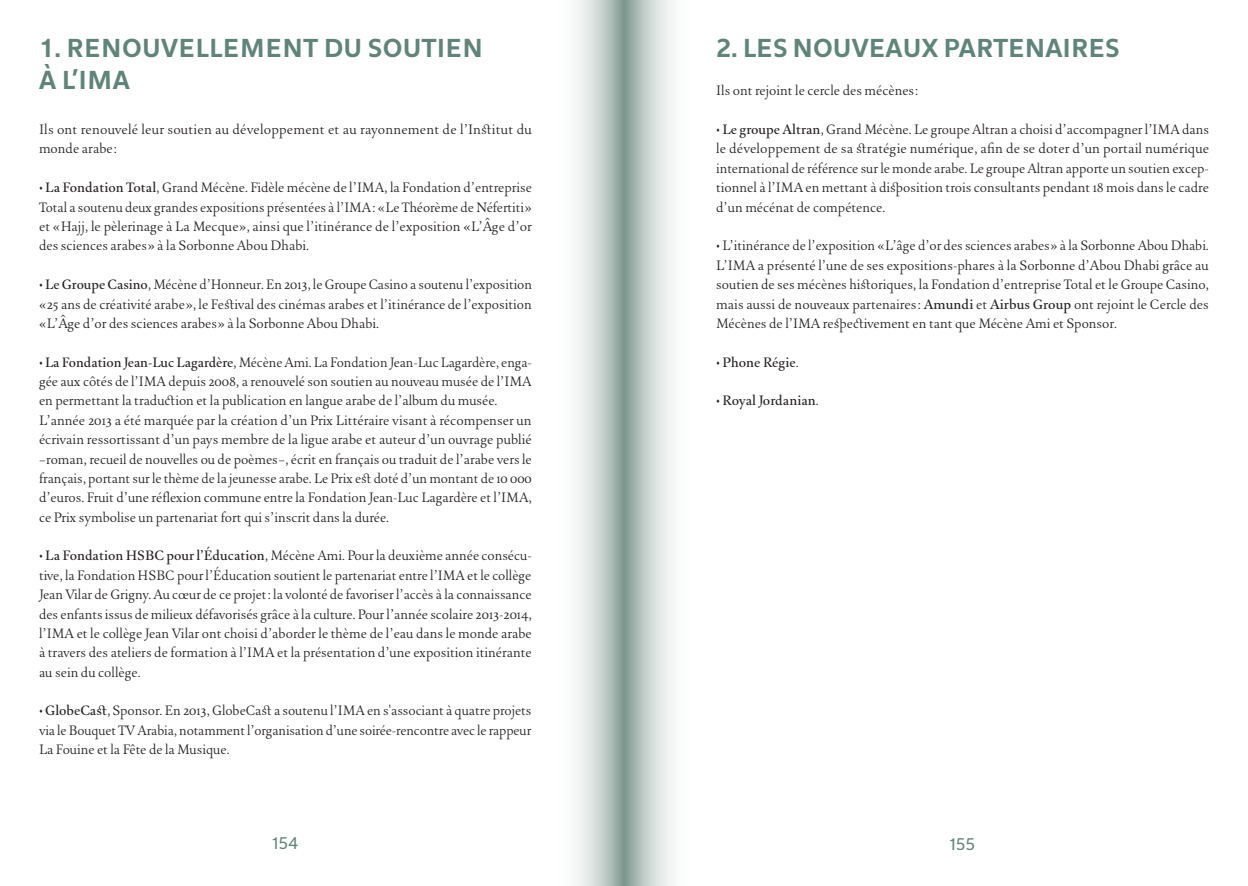
<style>
.page{position:relative;width:1248px;height:886px;background:#fff}
.page>*{position:absolute;margin:0;border:0;box-sizing:border-box;transform-origin:0 0}
.Style_de_paragraphe_2{font:700 26.88px/32.5px "Mondara Lineal Delta";letter-spacing:.01em;color:#608479}
.Style_de_paragraphe_1{font:700 26.88px "Mondara Lineal Delta";color:#608479}
.t1{font:17.5px "Mondara Lineal Delta";color:#608479}
.Style_de_paragraphe_1-2{font:16.88px/19.4px "Mondara Serif";color:#231f20;text-align:justify}
.Style_de_paragraphe_1-3{font:500 16.88px "Mondara Serif";color:#231f20}
.s1{font-weight:500}
.s2{font-weight:400}
</style>
<div class="page">
<svg style="left:576px;top:0;width:48px;height:886px;background:#c6d1ce"></svg>
<svg style="left:624px;top:0;width:49px;height:886px;background:#c3cfcc"></svg>
<p class="Style_de_paragraphe_2" style="left:39px;top:31px;width:445px">1. RENOUVELLEMENT DU SOUTIEN<br>À L’IMA</p>
<p class="Style_de_paragraphe_1-2" style="left:39px;top:122px;width:494px">Ils ont renouvelé leur soutien au développement et au rayonnement de l’Institut du monde arabe:</p>
<p class="Style_de_paragraphe_1-2" style="left:39px;top:180px;width:494px"><span class="s1">٠ La Fondation Total</span>, Grand Mécène. Fidèle mécène de l’IMA, la Fondation d’entreprise Total a soutenu deux grandes expositions présentées à l’IMA: «Le Théorème de Néfertiti» et «Hajj, le pèlerinage à La Mecque», ainsi que l’itinérance de l’exposition «L’Âge d’or des sciences arabes» à la Sorbonne Abou Dhabi.</p>
<p class="Style_de_paragraphe_1-2" style="left:39px;top:277px;width:494px"><span class="s1">٠ Le Groupe Casino</span>, Mécène d’Honneur. En 2013, le Groupe Casino a soutenu l’exposition «25 ans de créativité arabe», le Festival des cinémas arabes et l’itinérance de l’exposition «L’Âge d’or des sciences arabes» à la Sorbonne Abou Dhabi.</p>
<p class="Style_de_paragraphe_1-2" style="left:39px;top:354px;width:494px"><span class="s1">٠ La Fondation Jean-Luc Lagardère</span>, Mécène Ami. La Fondation Jean-Luc Lagardère, enga&shy;gée aux côtés de l’IMA depuis 2008, a renouvelé son soutien au nouveau musée de l’IMA en permettant la traduction et la publication en langue arabe de l’album du musée.</p>
<p class="Style_de_paragraphe_1-2" style="left:39px;top:412px;width:494px">L’année 2013 a été marquée par la création d’un Prix Littéraire visant à récompenser un écrivain ressortissant d’un pays membre de la ligue arabe et auteur d’un ouvrage publié –roman, recueil de nouvelles ou de poèmes–, écrit en français ou traduit de l’arabe vers le français, portant sur le thème de la jeunesse arabe. Le Prix est doté d’un montant de 10 000 d’euros. Fruit d’une réflexion commune entre la Fondation Jean-Luc Lagardère et l’IMA, ce Prix symbolise un partenariat fort qui s’inscrit dans la durée.</p>
<p class="Style_de_paragraphe_1-2" style="left:39px;top:548px;width:494px"><span class="s1">٠ La Fondation HSBC pour l’Éducation</span>, Mécène Ami. Pour la deuxième année consécu&shy;tive, la Fondation HSBC pour l’Éducation soutient le partenariat entre l’IMA et le collège Jean Vilar de Grigny. Au cœur de ce projet: la volonté de favoriser l’accès à la connaissance des enfants issus de milieux défavorisés grâce à la culture. Pour l’année scolaire 2013-2014, l’IMA et le collège Jean Vilar ont choisi d’aborder le thème de l’eau dans le monde arabe à travers des ateliers de formation à l’IMA et la présentation d’une exposition itinérante au sein du collège.</p>
<p class="Style_de_paragraphe_1-2" style="left:39px;top:703px;width:494px"><span class="s1">٠ GlobeCast</span>, Sponsor. En 2013, GlobeCast a soutenu l’IMA en s'associant à quatre projets via le Bouquet TV Arabia, notamment l’organisation d’une soirée-rencontre avec le rappeur La Fouine et la Fête de la Musique.</p>
<p class="Style_de_paragraphe_1" style="left:716px;top:31px;width:405px">2. LES NOUVEAUX PARTENAIRES</p>
<p class="Style_de_paragraphe_1-2" style="left:716px;top:83px;width:204px">Ils ont rejoint le cercle des mécènes:</p>
<p class="Style_de_paragraphe_1-2" style="left:716px;top:122px;width:494px"><span class="s1">٠ Le groupe Altran</span>, Grand Mécène. Le groupe Altran a choisi d’accompagner l’IMA dans le développement de sa stratégie numérique, afin de se doter d’un portail numérique international de référence sur le monde arabe. Le groupe Altran apporte un soutien excep&shy;tionnel à l’IMA en mettant à disposition trois consultants pendant 18 mois dans le cadre d’un mécénat de compétence.</p>
<p class="Style_de_paragraphe_1-2" style="left:716px;top:238px;width:494px"><span class="s1">٠</span> L’itinérance de l’exposition «L’âge d’or des sciences arabes» à la Sorbonne Abou Dhabi.<br>L’IMA a présenté l’une de ses expositions-phares à la Sorbonne d’Abou Dhabi grâce au soutien de ses mécènes historiques, la Fondation d’entreprise Total et le Groupe Casino, mais aussi de nouveaux partenaires: <span class="s1">Amundi</span> et <span class="s1">Airbus Group</span> ont rejoint le Cercle des Mécènes de l’IMA respectivement en tant que Mécène Ami et Sponsor.</p>
<p class="Style_de_paragraphe_1-3" style="left:716px;top:351px;width:84px">٠ Phone Régie<span class="s2">.</span></p>
<p class="Style_de_paragraphe_1-3" style="left:716px;top:390px;width:104px">٠ Royal Jordanian<span class="s2">.</span></p>
<p class="t1" style="left:273px;top:833px;width:26px">154</p>
<p class="t1" style="left:949px;top:833px;width:27px">155</p>
</div>
